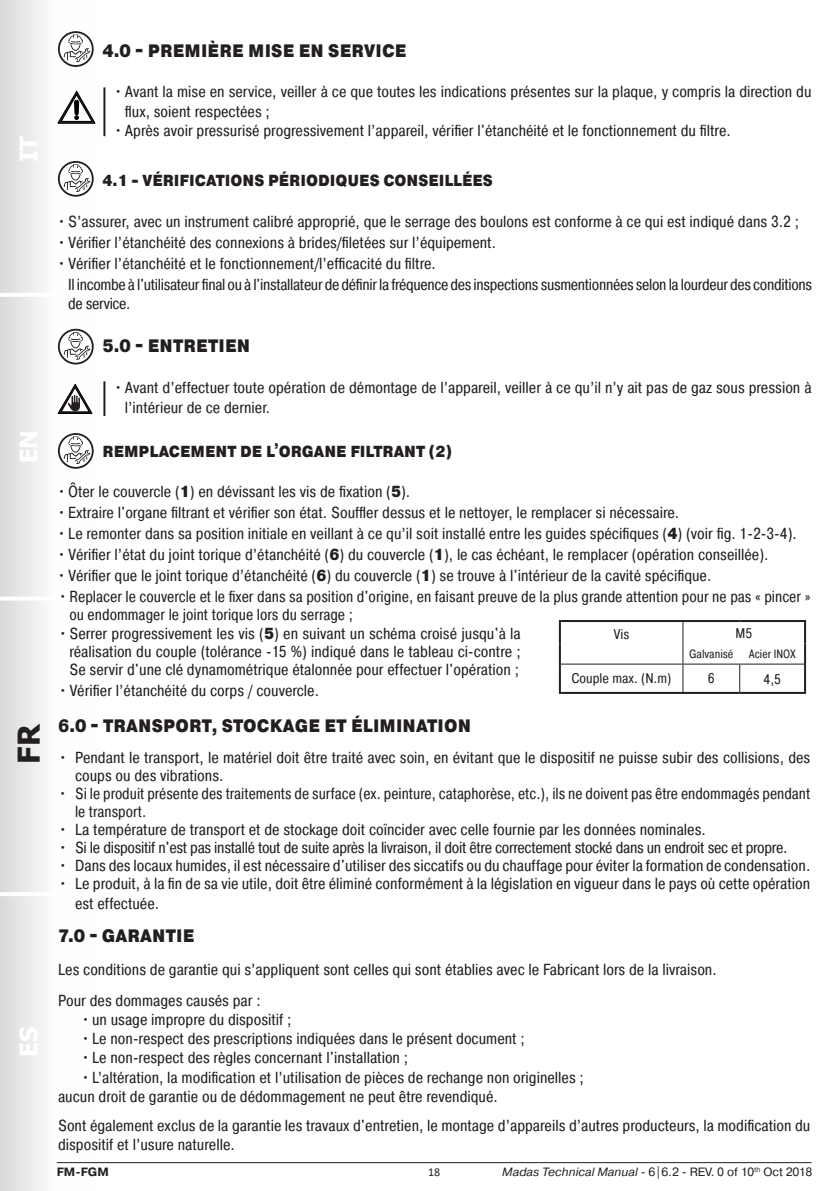
<style>
.page{position:relative;width:840px;height:1191px;background:#fff}
.page>*{position:absolute;margin:0;border:0;box-sizing:border-box;transform-origin:0 0}
.t1{font:700 30px "Tahoma";color:#231f20}
.t2{font:700 24px "Tahoma";color:#fff}
.t3{font:900 18px "Pragmatica Cond";letter-spacing:.01em;color:#231f20}
.t4{font:16px/19.2px "Pragmatica Cond";color:#231f20}
.t5{font:16px/19.2px "Pragmatica Cond";letter-spacing:-.02em;color:#231f20}
.t6{font:16px/18px "Pragmatica Cond";color:#231f20;scale:.96 1}
.t7{font:900 16px "Pragmatica Cond";color:#231f20}
.t8{font:14px "Pragmatica Cond";color:#231f20}
.t9{font:12px "Pragmatica";color:#231f20}
.t10{font:12px "Pragmatica Cond";color:#231f20}
.t11{font:12px "Pragmatica Cond";color:#231f20;scale:.95 1}
.t12{font:700 12px "Pragmatica";color:#231f20}
.t13{font:12px "Calibri";color:#231f20}
.s1{font-weight:900}
.s2{font-style:italic}
</style>
<div class="page">
<div style="left:0;top:0;width:99px;height:1191px;background:linear-gradient(to right,#dfe0e1,#fff)"></div>
<hr style="left:0;top:892px;width:96px;height:4px;background:#fff">
<hr style="left:0;top:596px;width:99px;height:4px;background:#fff">
<hr style="left:0;top:293px;width:99px;height:4px;background:#fff">
<hr style="left:57px;top:1162px;width:754px;height:1px;background:#231f20">
<hr style="left:103px;top:381px;width:2px;height:35px;background:#231f20">
<svg style="left:58px;top:384px;width:34px;height:29px"></svg>
<svg style="left:58px;top:31px;width:36px;height:36px"></svg>
<svg style="left:60px;top:33px;width:32px;height:32px"></svg>
<svg style="left:64px;top:35px;width:26px;height:27px"></svg>
<svg style="left:58px;top:161px;width:36px;height:36px"></svg>
<svg style="left:60px;top:163px;width:32px;height:32px"></svg>
<svg style="left:64px;top:164px;width:26px;height:28px"></svg>
<svg style="left:58px;top:329px;width:36px;height:35px"></svg>
<svg style="left:60px;top:330px;width:32px;height:33px"></svg>
<svg style="left:64px;top:332px;width:26px;height:28px"></svg>
<svg style="left:58px;top:433px;width:36px;height:36px"></svg>
<svg style="left:60px;top:435px;width:32px;height:32px"></svg>
<svg style="left:64px;top:436px;width:26px;height:28px"></svg>
<hr style="left:103px;top:87px;width:2px;height:49px;background:#231f20">
<svg style="left:58px;top:91px;width:37px;height:32px"></svg>
<div style="left:74px;top:100px;width:5px;height:15px;background:#000001;border-radius:2px"></div>
<div style="left:74px;top:100px;width:5px;height:15px;border:1px solid #000001;border-radius:2px"></div>
<hr style="left:560px;top:663px;width:122px;height:1px;background:#231f20">
<hr style="left:682px;top:663px;width:57px;height:1px;background:#231f20">
<svg style="left:682px;top:622px;width:1px;height:70px"></svg>
<hr style="left:739px;top:663px;width:64px;height:1px;background:#231f20">
<hr style="left:558px;top:620px;width:124px;height:2px;background:#231f20">
<hr style="left:558px;top:622px;width:2px;height:21px;background:#231f20">
<hr style="left:558px;top:643px;width:2px;height:21px;background:#231f20">
<hr style="left:682px;top:620px;width:57px;height:2px;background:#231f20">
<hr style="left:739px;top:620px;width:66px;height:2px;background:#231f20">
<hr style="left:803px;top:622px;width:2px;height:21px;background:#231f20">
<hr style="left:803px;top:643px;width:2px;height:21px;background:#231f20">
<hr style="left:558px;top:664px;width:2px;height:28px;background:#231f20">
<hr style="left:803px;top:664px;width:2px;height:28px;background:#231f20">
<hr style="left:558px;top:692px;width:124px;height:2px;background:#231f20">
<hr style="left:682px;top:692px;width:57px;height:2px;background:#231f20">
<hr style="left:739px;top:692px;width:66px;height:2px;background:#231f20">
<h2 class="t2" style="left:12px;top:162px;width:28px;rotate:-90deg">IT</h2>
<h2 class="t2" style="left:12px;top:463px;width:35px;rotate:-90deg">EN</h2>
<h1 class="t1" style="left:8px;top:764px;width:41px;rotate:-90deg">FR</h1>
<h2 class="t2" style="left:12px;top:1056px;width:31px;rotate:-90deg">ES</h2>
<p class="t3" style="left:102px;top:39px;width:305px">4.0 - PREMIÈRE MISE EN SERVICE</p>
<p class="t4" style="left:125px;top:82px;width:687px;text-indent:-11px">•Avant la mise en service, veiller à ce que toutes les indications présentes sur la plaque, y compris la direction du flux, soient respectées ;</p>
<p class="t4" style="left:113px;top:121px;width:618px">•Après avoir pressurisé progressivement l’appareil, vérifier l'étanchéité et le fonctionnement du filtre.</p>
<p class="t7" style="left:102px;top:170px;width:391px">4.1 - VÉRIFICATIONS PÉRIODIQUES CONSEILLÉES</p>
<p class="t4" style="left:57px;top:212px;width:743px">•S’assurer, avec un instrument calibré approprié, que le serrage des boulons est conforme à ce qui est indiqué dans 3.2 ;</p>
<p class="t4" style="left:57px;top:232px;width:440px">•Vérifier l’étanchéité des connexions à brides/filetées sur l’équipement.</p>
<p class="t4" style="left:57px;top:253px;width:380px">•Vérifier l’étanchéité et le fonctionnement/l’efficacité du filtre.</p>
<p class="t5" style="left:68px;top:274px;width:745px">Il incombe à l'utilisateur final ou à l'installateur de définir la fréquence des inspections susmentionnées selon la lourdeur des conditions de service.</p>
<p class="t3" style="left:102px;top:335px;width:149px">5.0 - ENTRETIEN</p>
<p class="t4" style="left:125px;top:378px;width:687px;text-indent:-11px">•Avant d’effectuer toute opération de démontage de l’appareil, veiller à ce qu’il n’y ait pas de gaz sous pression à l’intérieur de ce dernier.</p>
<p class="t7" style="left:102px;top:441px;width:351px">REMPLACEMENT DE L’ORGANE FILTRANT (2)</p>
<p class="t4" style="left:57px;top:482px;width:355px">•Ôter le couvercle (<span class="s1">1</span>) en dévissant les vis de fixation (<span class="s1">5</span>).</p>
<p class="t4" style="left:57px;top:503px;width:623px">•Extraire l'organe filtrant et vérifier son état. Souffler dessus et le nettoyer, le remplacer si nécessaire.</p>
<p class="t4" style="left:57px;top:524px;width:741px">•Le remonter dans sa position initiale en veillant à ce qu’il soit installé entre les guides spécifiques (<span class="s1">4</span>) (voir fig. 1-2-3-4).</p>
<p class="t4" style="left:57px;top:545px;width:713px">•Vérifier l’état du joint torique d’étanchéité (<span class="s1">6</span>) du couvercle (<span class="s1">1</span>), le cas échéant, le remplacer (opération conseillée).</p>
<p class="t4" style="left:57px;top:565px;width:656px">•Vérifier que le joint torique d’étanchéité (<span class="s1">6</span>) du couvercle (<span class="s1">1</span>) se trouve à l'intérieur de la cavité spécifique.</p>
<p class="t4" style="left:69px;top:587px;width:742px;line-height:18px;text-indent:-11px">•Replacer le couvercle et le fixer dans sa position d'origine, en faisant preuve de la plus grande attention pour ne pas « pincer » ou endommager le joint torique lors du serrage ;</p>
<p class="t4" style="left:69px;top:625px;width:453px;line-height:18px;text-align:justify;text-indent:-11px">•Serrer progressivement les vis (<span class="s1">5</span>) en suivant un schéma croisé jusqu'à la réalisation du couple (tolérance -15 %) indiqué dans le tableau ci-contre ; Se servir d'une clé dynamométrique étalonnée pour effectuer l'opération ;</p>
<p class="t4" style="left:58px;top:681px;width:262px">•Vérifier l’étanchéité du corps / couvercle.</p>
<p class="t3" style="left:58px;top:714px;width:414px">6.0 - TRANSPORT, STOCKAGE ET ÉLIMINATION</p>
<p class="t4" style="left:75px;top:749px;width:736px;line-height:18px;text-indent:-17px">• Pendant le transport, le matériel doit être traité avec soin, en évitant que le dispositif ne puisse subir des collisions, des coups ou des vibrations.</p>
<p class="t6" style="left:75px;top:785px;width:766px;text-indent:-17px">• Si le produit présente des traitements de surface (ex. peinture, cataphorèse, etc.), ils ne doivent pas être endommagés pendant le transport.</p>
<p class="t4" style="left:58px;top:820px;width:649px">• La température de transport et de stockage doit coïncider avec celle fournie par les données nominales.</p>
<p class="t5" style="left:58px;top:838px;width:730px">• Si le dispositif n'est pas installé tout de suite après la livraison, il doit être correctement stocké dans un endroit sec et propre.</p>
<p class="t4" style="left:58px;top:856px;width:753px">• Dans des locaux humides, il est nécessaire d'utiliser des siccatifs ou du chauffage pour éviter la formation de condensation.</p>
<p class="t4" style="left:75px;top:874px;width:736px;text-indent:-17px">• Le produit, à la fin de sa vie utile, doit être éliminé conformément à la législation en vigueur dans le pays où cette opération est effectuée.</p>
<p class="t3" style="left:58px;top:924px;width:138px">7.0 - GARANTIE</p>
<p class="t4" style="left:58px;top:959px;width:660px">Les conditions de garantie qui s’appliquent sont celles qui sont établies avec le Fabricant lors de la livraison.</p>
<p class="t4" style="left:58px;top:990px;width:204px">Pour des dommages causés par :</p>
<p class="t4" style="left:81px;top:1009px;width:212px">•un usage impropre du dispositif ;</p>
<p class="t4" style="left:81px;top:1029px;width:445px">•Le non-respect des prescriptions indiquées dans le présent document ;</p>
<p class="t4" style="left:81px;top:1048px;width:329px">•Le non-respect des règles concernant l'installation ;</p>
<p class="t4" style="left:81px;top:1067px;width:504px">•L’altération, la modification et l’utilisation de pièces de rechange non originelles ;</p>
<p class="t4" style="left:58px;top:1086px;width:441px">aucun droit de garantie ou de dédommagement ne peut être revendiqué.</p>
<p class="t4" style="left:58px;top:1115px;width:753px">Sont également exclus de la garantie les travaux d'entretien, le montage d’appareils d’autres producteurs, la modification du dispositif et l’usure naturelle.</p>
<p class="t8" style="left:613px;top:625px;width:18px">Vis</p>
<p class="t8" style="left:735px;top:624px;width:18px">M5</p>
<p class="t10" style="left:688px;top:646px;width:46px">Galvanisé</p>
<p class="t11" style="left:748px;top:647px;width:51px">Acier INOX</p>
<p class="t8" style="left:571px;top:670px;width:101px">Couple max. (N.m)</p>
<p class="t8" style="left:707px;top:670px;width:8px">6</p>
<p class="t8" style="left:763px;top:670px;width:19px">4,5</p>
<p class="t12" style="left:57px;top:1164px;width:54px">FM-FGM</p>
<p class="t9" style="left:502px;top:1164px;width:311px"><span class="s2">Madas Technical Manual</span> - 6|6.2 - REV. 0 of 10<sup>th</sup> Oct 2018</p>
<p class="t13" style="left:428px;top:1163px;width:14px">18</p>
</div>
